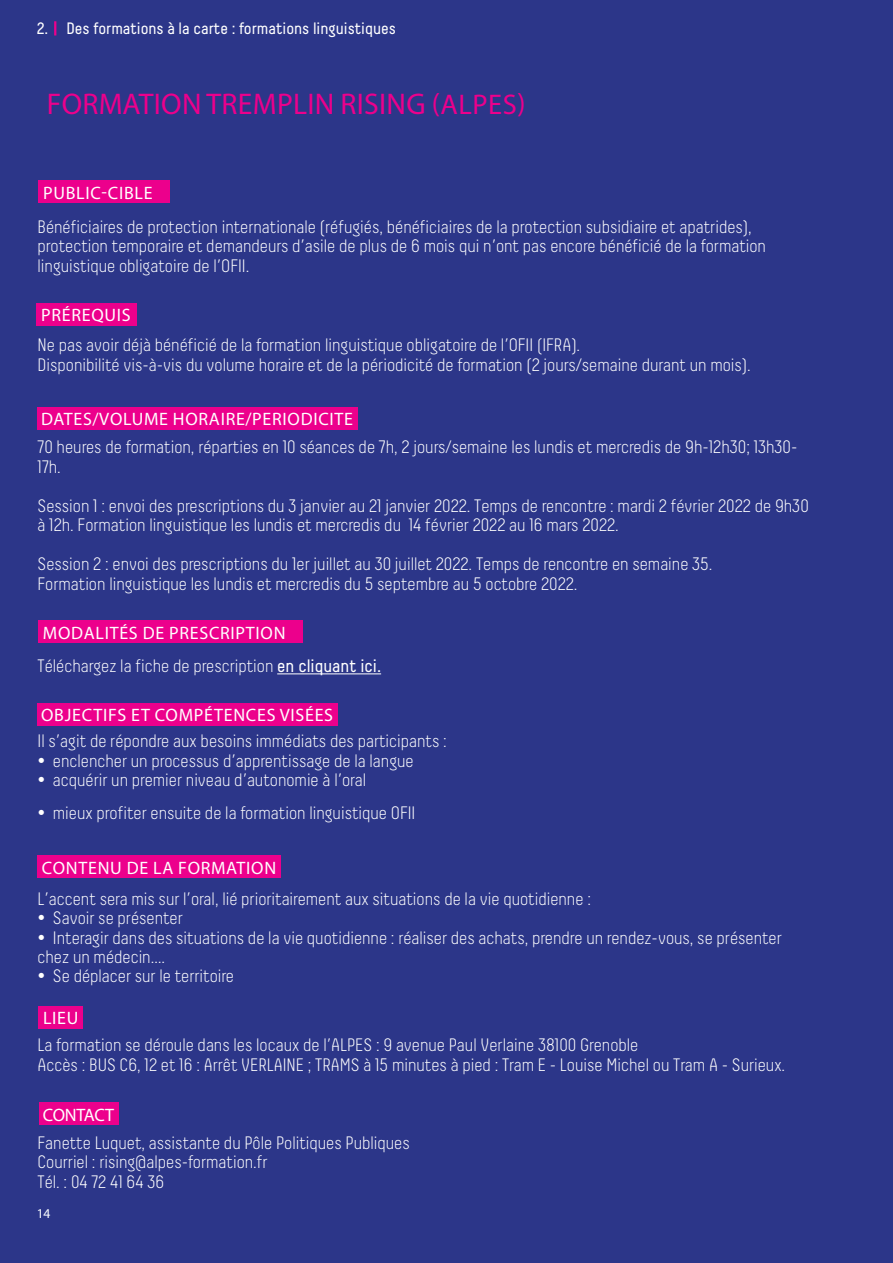
<style>
.page{position:relative;width:893px;height:1263px;background:#2c3689}
.page>*{position:absolute;margin:0;border:0;box-sizing:border-box;transform-origin:0 0}
.t1{font:30px "Myriad Pro";letter-spacing:.01em;color:#ec008c}
.t2{font:28.5px "Myriad Pro";letter-spacing:.02em;color:#ec008c}
.t3{font:300 18px/19.5px "Decima";color:#fff}
.t4{font:18px "Myriad Pro";letter-spacing:.04em;color:#fff}
.t5{font:18px "Myriad Pro";letter-spacing:-.015em;color:#fff}
.t6{font:16.5px "Decima";color:#fff}
.t7{font:13.5px "Myriad Pro";color:#fafdff}
.s1{font-weight:400}
</style>
<div class="page">
<svg style="left:54px;top:21px;width:2px;height:15px"></svg>
<hr style="left:277px;top:673px;width:104px;height:1px;background:#fff">
<div style="left:39px;top:620px;width:264px;height:23px;background:#ec008c"></div>
<div style="left:37px;top:703px;width:301px;height:22px;background:#ec008c"></div>
<div style="left:39px;top:1102px;width:79px;height:23px;background:#ec008c"></div>
<div style="left:37px;top:407px;width:320px;height:22px;background:#ec008c"></div>
<div style="left:39px;top:180px;width:131px;height:23px;background:#ec008c"></div>
<div style="left:37px;top:303px;width:100px;height:22px;background:#ec008c"></div>
<div style="left:38px;top:856px;width:243px;height:22px;background:#ec008c"></div>
<div style="left:39px;top:1006px;width:44px;height:22px;background:#ec008c"></div>
<p class="t6" style="left:37px;top:19px;width:361px">2. Des formations à la carte : formations linguistiques</p>
<h1 class="t1" style="left:47px;top:86px;width:309px">FORMATION TREMPLIN RISING</h1>
<h2 class="t2" style="left:432px;top:87px;width:95px">(ALPES)</h2>
<p class="t4" style="left:43px;top:182px;width:111px">PUBLIC-CIBLE</p>
<p class="t3" style="left:38px;top:216px;width:730px">Bénéficiaires de protection internationale (réfugiés, bénéficiaires de la protection subsidiaire et apatrides), protection temporaire et demandeurs d’asile de plus de 6 mois qui n’ont pas encore bénéficié de la formation linguistique obligatoire de l’OFII.</p>
<p class="t4" style="left:41px;top:304px;width:91px">PRÉREQUIS</p>
<p class="t3" style="left:38px;top:335px;width:715px">Ne pas avoir déjà bénéficié de la formation linguistique obligatoire de l’OFII (IFRA).<br>Disponibilité vis-à-vis du volume horaire et de la périodicité de formation (2 jours/semaine durant un mois).</p>
<p class="t4" style="left:41px;top:408px;width:222px">DATES/VOLUME HORAIRE/PERIODI</p>
<p class="t4" style="left:318px;top:408px;width:20px">CITE</p>
<p class="t3" style="left:38px;top:437px;width:761px">70 heures de formation, réparties en 10 séances de 7h, 2 jours/semaine les lundis et mercredis de 9h-12h30; 13h30-<br>17h.</p>
<p class="t3" style="left:38px;top:495px;width:773px">Session 1 : envoi des prescriptions du 3 janvier au 21 janvier 2022. Temps de rencontre : mardi 2 février 2022 de 9h30 à 12h. Formation linguistique les lundis et mercredis du 14 février 2022 au 16 mars 2022.</p>
<p class="t3" style="left:38px;top:554px;width:676px">Session 2 : envoi des prescriptions du 1er juillet au 30 juillet 2022. Temps de rencontre en semaine 35.<br>Formation linguistique les lundis et mercredis du 5 septembre au 5 octobre 2022.</p>
<p class="t4" style="left:43px;top:621px;width:244px">MODALITÉS DE PRESCRIPTION</p>
<p class="t3" style="left:38px;top:656px;width:345px">Téléchargez la fiche de prescription <span class="s1">en cliquant ici.</span></p>
<p class="t4" style="left:41px;top:704px;width:294px">OBJECTIFS ET COMPÉTENCES VISÉES</p>
<p class="t3" style="left:38px;top:731px;width:411px">Il s’agit de répondre aux besoins immédiats des participants :</p>
<p class="t3" style="left:38px;top:750px;width:378px">• enclencher un processus d’apprentissage de la langue</p>
<p class="t3" style="left:38px;top:770px;width:330px">• acquérir un premier niveau d’autonomie à l’oral</p>
<p class="t3" style="left:38px;top:803px;width:379px">• mieux profiter ensuite de la formation linguistique OFII</p>
<p class="t4" style="left:42px;top:856px;width:236px">CONTENU DE LA FORMATION</p>
<p class="t3" style="left:38px;top:888px;width:555px">L’accent sera mis sur l’oral, lié prioritairement aux situations de la vie quotidienne :</p>
<p class="t3" style="left:38px;top:908px;width:147px">• Savoir se présenter</p>
<p class="t3" style="left:38px;top:927px;width:746px">• Interagir dans des situations de la vie quotidienne : réaliser des achats, prendre un rendez-vous, se présenter chez un médecin….</p>
<p class="t3" style="left:38px;top:966px;width:198px">• Se déplacer sur le territoire</p>
<p class="t4" style="left:43px;top:1007px;width:10px">LIEU</p>
<p class="t3" style="left:38px;top:1035px;width:749px">La formation se déroule dans les locaux de l’ALPES : 9 avenue Paul Verlaine 38100 Grenoble<br>Accès : BUS C6, 12 et 16 : Arrêt VERLAINE ; TRAMS à 15 minutes à pied : Tram E - Louise Michel ou Tram A - Surieux.</p>
<p class="t5" style="left:43px;top:1103px;width:73px">CONTACT</p>
<p class="t3" style="left:38px;top:1133px;width:374px">Fanette Luquet, assistante du Pôle Politiques Publiques<br>Courriel : rising@alpes-formation.fr<br>Tél. : 04 72 41 64 36</p>
<p class="t7" style="left:37px;top:1205px;width:15px">14</p>
</div>
